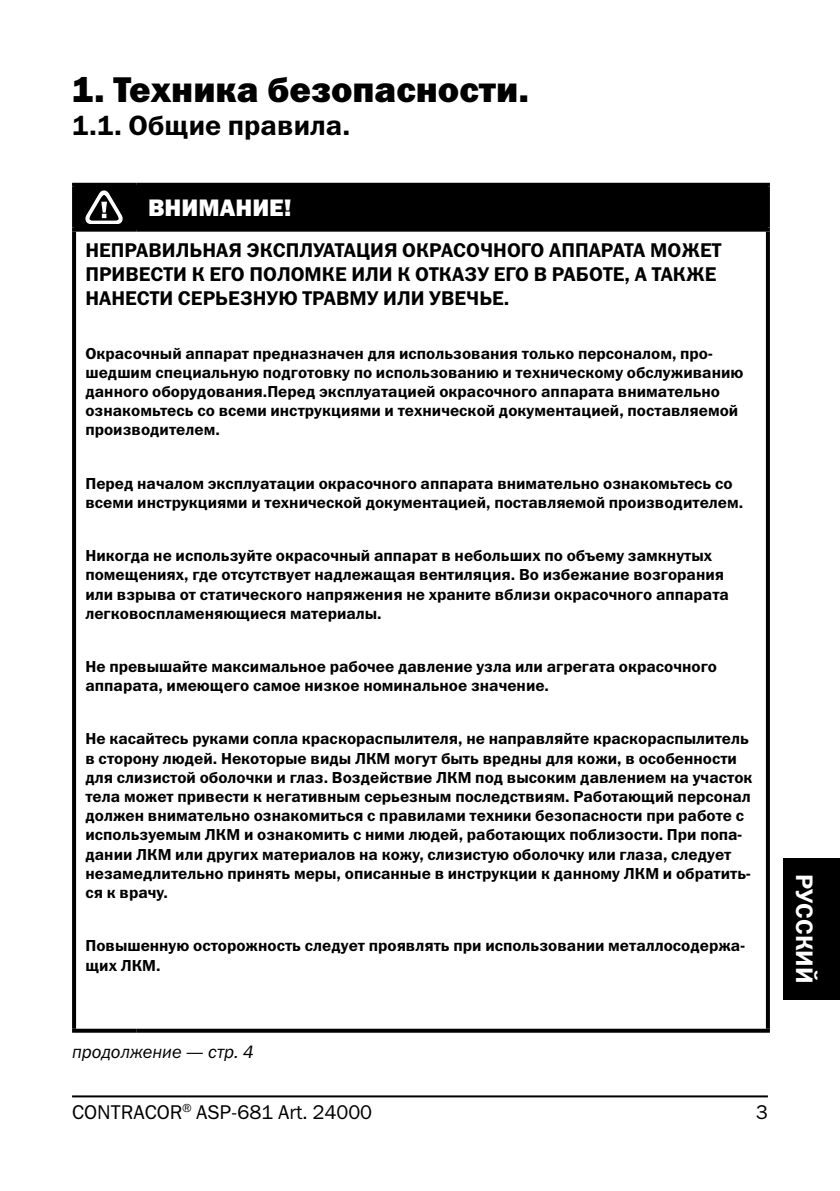
<style>
.page{position:relative;width:840px;height:1191px;background:#fff}
.page>*{position:absolute;margin:0;border:0;box-sizing:border-box;transform-origin:0 0}
.t1{font:36px "Franklin Gothic Heavy C";color:#000}
.t2{font:28px "Franklin Gothic Demi C";color:#000}
.t3{font:24px "Franklin Gothic Heavy C";color:#fff}
.t4{font:24px "Franklin Gothic Demi C";color:#fff}
.t5{font:20px/24px "Franklin Gothic Demi C";color:#000}
.t6{font:20px "Franklin Gothic Book C";color:#000}
.t7{font:italic 18px "Franklin Gothic Book C";color:#000}
.t8{font:16px/19.2px "Franklin Gothic Demi C";color:#000}
</style>
<div class="page">
<div style="left:782px;top:857px;width:57px;height:142px;background:#000"></div>
<hr style="left:72px;top:1095px;width:695px;height:2px;background:#000">
<hr style="left:72px;top:183px;width:65px;height:4px;background:#000">
<svg style="left:72px;top:187px;width:2px;height:41px"></svg>
<hr style="left:137px;top:183px;width:632px;height:4px;background:#000">
<hr style="left:765px;top:187px;width:4px;height:41px;background:#000">
<svg style="left:72px;top:228px;width:65px;height:4px"></svg>
<svg style="left:72px;top:232px;width:4px;height:796px;background:#040404"></svg>
<svg style="left:137px;top:228px;width:632px;height:4px"></svg>
<svg style="left:765px;top:232px;width:4px;height:796px;background:#3a3a3a"></svg>
<svg style="left:72px;top:1028px;width:65px;height:4px"></svg>
<svg style="left:137px;top:1028px;width:632px;height:4px;background:#2e2e2e"></svg>
<div style="left:74px;top:187px;width:693px;height:43px;background:#000"></div>
<h1 class="t1" style="left:72px;top:69px;width:458px">1. Техника безопасности.</h1>
<h2 class="t2" style="left:72px;top:110px;width:279px">1.1. Общие правила.</h2>
<h3 class="t3" style="left:148px;top:194px;width:145px">ВНИМАНИЕ!</h3>
<p class="t5" style="left:85px;top:238px;width:637px">НЕПРАВИЛЬНАЯ ЭКСПЛУАТАЦИЯ ОКРАСОЧНОГО АППАРАТА МОЖЕТ<br>ПРИВЕСТИ К ЕГО ПОЛОМКЕ ИЛИ К ОТКАЗУ ЕГО В РАБОТЕ, А ТАКЖЕ<br>НАНЕСТИ СЕРЬЕЗНУЮ ТРАВМУ ИЛИ УВЕЧЬЕ.</p>
<p class="t8" style="left:85px;top:343px;width:659px">Окрасочный аппарат предназначен для использования только персоналом, про&shy;шедшим специальную подготовку по использованию и техническому обслуживанию данного оборудования.Перед эксплуатацией окрасочного аппарата внимательно ознакомьтесь со всеми инструкциями и технической документацией, поставляемой производителем.</p>
<p class="t8" style="left:85px;top:473px;width:659px">Перед началом эксплуатации окрасочного аппарата внимательно ознакомьтесь со всеми инструкциями и технической документацией, поставляемой производителем.</p>
<p class="t8" style="left:85px;top:546px;width:644px">Никогда не используйте окрасочный аппарат в небольших по объему замкнутых помещениях, где отсутствует надлежащая вентиляция. Во избежание возгорания или взрыва от статического напряжения не храните вблизи окрасочного аппарата легковоспламеняющиеся материалы.</p>
<p class="t8" style="left:85px;top:656px;width:632px">Не превышайте максимальное рабочее давление узла или агрегата окрасочного аппарата, имеющего самое низкое номинальное значение.</p>
<p class="t8" style="left:85px;top:729px;width:668px">Не касайтесь руками сопла краскораспылителя, не направляйте краскораспылитель в сторону людей. Некоторые виды ЛКМ могут быть вредны для кожи, в особенности для слизистой оболочки и глаз. Воздействие ЛКМ под высоким давлением на участок тела может привести к негативным серьезным последствиям. Работающий персонал должен внимательно ознакомиться с правилами техники безопасности при работе с используемым ЛКМ и ознакомить с ними людей, работающих поблизости. При попа&shy;дании ЛКМ или других материалов на кожу, слизистую оболочку или глаза, следует незамедлительно принять меры, описанные в инструкции к данному ЛКМ и обратить&shy;ся к врачу.</p>
<p class="t8" style="left:85px;top:936px;width:660px">Повышенную осторожность следует проявлять при использовании металлосодержа&shy;щих ЛКМ.</p>
<p class="t7" style="left:72px;top:1041px;width:183px">продолжение — стр. 4</p>
<p class="t6" style="left:72px;top:1100px;width:301px">CONTRACOR<sup>®</sup> ASP-681 Art. 24000</p>
<h3 class="t4" style="left:817px;top:874px;width:111px;rotate:90deg">РУССКИЙ</h3>
</div>
